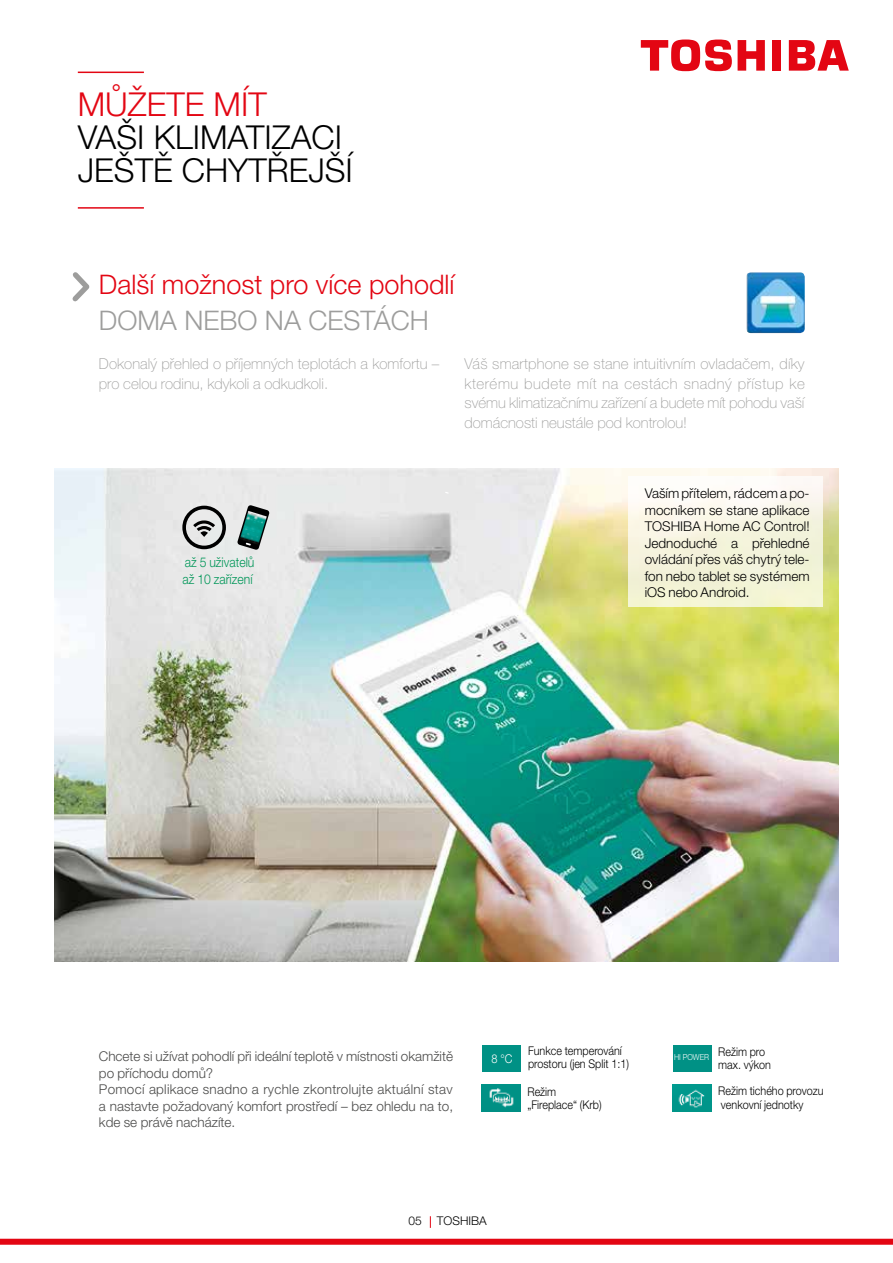
<style>
.page{position:relative;width:893px;height:1263px;background:#fff}
.page>*{position:absolute;margin:0;border:0;box-sizing:border-box;transform-origin:0 0}
.t1{font:300 33px/33px "Helvetica Neue LT Pro";color:#000}
.t2{font:300 33px "Helvetica Neue LT Pro";color:#e30613}
.t3{font:300 27px "Helvetica Neue LT Pro";color:#e30613}
.t4{font:300 27px "Helvetica Neue LT Pro";color:#9d9d9c}
.t5{font:100 15px/19.5px "Helvetica Neue LT Pro";color:#9d9d9c}
.t6{font:300 13.5px/16.5px "Helvetica Neue LT Pro";color:#4a4a49}
.t7{font:300 13.5px/16.5px "Helvetica Neue LT Pro";color:#000;text-align:justify}
.t8{font:300 13.5px/17px "Helvetica Neue LT Pro";color:#009658;scale:.9 1}
.t9{font:300 12.15px "Helvetica Neue LT Std";color:#fff;scale:.9 1}
.t10{font:300 12px/13.5px "Helvetica Neue LT Pro";color:#000;scale:.9 1}
.t11{font:300 12px "Helvetica Neue LT Pro";color:#000}
.t12{font:300 8.25px "Helvetica Neue LT Std";color:#fff;scale:.9 1}
</style>
<div class="page">
<img style="left:54px;top:468px;width:785px;height:493px">
<div style="left:628px;top:476px;width:194px;height:131px;background:linear-gradient(to bottom,#fefaf7,#eff1cd)"></div>
<div style="left:672px;top:1045px;width:39px;height:27px;background:#009185"></div>
<div style="left:482px;top:1045px;width:39px;height:27px;background:#009185"></div>
<img style="left:672px;top:1085px;width:39px;height:26px">
<img style="left:482px;top:1085px;width:39px;height:26px">
<hr style="left:78px;top:207px;width:66px;height:2px;background:#e30613">
<hr style="left:78px;top:72px;width:66px;height:1px;background:#e30613">
<svg style="left:430px;top:1216px;width:1px;height:12px"></svg>
<div style="left:0;top:1239px;width:893px;height:6px;background:#e30613"></div>
<svg style="left:237px;top:505px;width:33px;height:45px"></svg>
<svg style="left:182px;top:506px;width:44px;height:43px;background:#a0a1a1"></svg>
<svg style="left:72px;top:272px;width:18px;height:30px"></svg>
<img style="left:746px;top:272px;width:59px;height:61px">
<div style="left:772px;top:40px;width:9px;height:31px;background:#e30613"></div>
<svg style="left:738px;top:40px;width:27px;height:31px"></svg>
<svg style="left:789px;top:40px;width:60px;height:31px"></svg>
<svg style="left:641px;top:39px;width:91px;height:33px"></svg>
<h1 class="t2" style="left:78px;top:84px;width:190px">MŮŽETE MÍT</h1>
<h1 class="t1" style="left:78px;top:120px;width:277px">VAŠI KLIMATIZACI<br>JEŠTĚ CHYTŘEJŠÍ</h1>
<h2 class="t3" style="left:99px;top:267px;width:357px">Další možnost pro více pohodlí</h2>
<h2 class="t4" style="left:99px;top:304px;width:331px">DOMA NEBO NA CESTÁCH</h2>
<p class="t5" style="left:99px;top:354px;width:342px">Dokonalý přehled o příjemných teplotách a komfortu – pro celou rodinu, kdykoli a odkudkoli.</p>
<p class="t5" style="left:465px;top:354px;width:342px;text-align:justify">Váš smartphone se stane intuitivním ovladačem, díky kterému budete mít na cestách snadný přístup ke svému klimatizačnímu zařízení a budete mít pohodu vaší domácnosti neustále pod kontrolou!</p>
<p class="t8" style="left:182px;top:553px;width:82px">až 5 uživatelů až 10 zařízení</p>
<p class="t7" style="left:645px;top:485px;width:166px">Vaším přítelem, rádcem a po&shy;mocníkem se stane aplikace TOSHIBA Home AC Control!<br>Jednoduché a přehledné ovládání přes váš chytrý tele&shy;fon nebo tablet se systémem iOS nebo Android.</p>
<p class="t6" style="left:99px;top:1048px;width:356px">Chcete si užívat pohodlí při ideální teplotě v místnosti okamžitě po příchodu domů?<br>Pomocí aplikace snadno a rychle zkontrolujte aktuální stav a nastavte požadovaný komfort prostředí – bez ohledu na to, kde se právě nacházíte.</p>
<p class="t10" style="left:528px;top:1044px;width:114px">Funkce temperování prostoru (jen Split 1:1)</p>
<p class="t9" style="left:492px;top:1051px;width:25px">8 °C</p>
<p class="t10" style="left:718px;top:1044px;width:60px">Režim pro max. výkon</p>
<p class="t12" style="left:674px;top:1052px;width:40px">HI POWER</p>
<p class="t10" style="left:527px;top:1084px;width:84px">Režim „Fireplace“ (Krb)</p>
<p class="t10" style="left:718px;top:1084px;width:119px">Režim tichého provozu venkovní jednotky</p>
<p class="t11" style="left:408px;top:1214px;width:15px">05</p>
<p class="t11" style="left:437px;top:1214px;width:51px">TOSHIBA</p>
</div>
